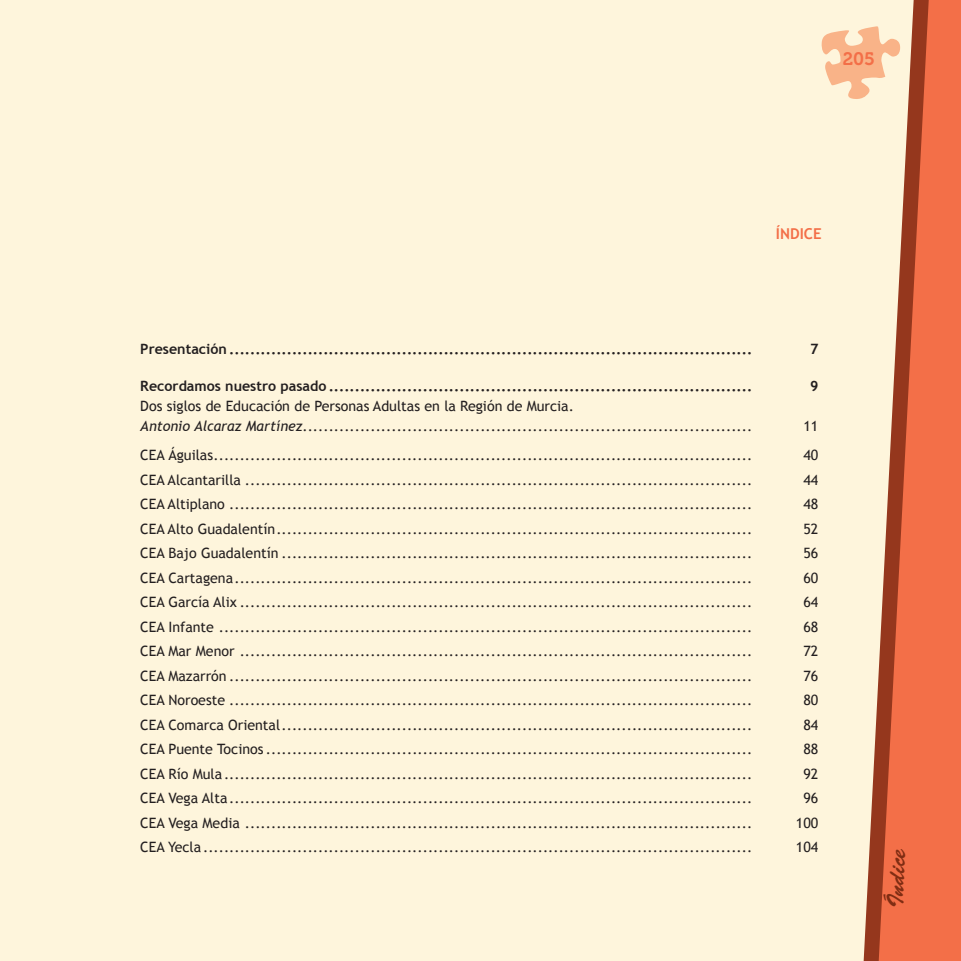
<style>
.page{position:relative;width:961px;height:961px;background:#fff}
.page>*{position:absolute;margin:0;border:0;box-sizing:border-box;transform-origin:0 0}
.FIRMA{font:24px "Brush Script";color:#802d13}
.t1{font:18px "Museo 700";color:#f36f48}
.LADILLO_1{font:700 15px "Trebuchet MS";color:#f36f48}
.CUERPO_TEXTO{font:14.25px "Trebuchet MS";color:#231f20}
.CUERPO_TEXTO-2{font:700 14.25px "Trebuchet MS";color:#231f20}
.INDICE{font:14.25px "Trebuchet MS";color:#231f20}
.s1{font-style:italic}
</style>
<div class="page">
<div style="left:0;top:0;width:13px;height:961px;background:#fef5dc"></div>
<div style="left:13px;top:0;width:948px;height:961px;background:#fef5dc"></div>
<svg style="left:864px;top:667px;width:15px;height:294px"></svg>
<svg style="left:879px;top:0;width:82px;height:961px;background:#e57754"></svg>
<svg style="left:821px;top:26px;width:79px;height:74px"></svg>
<p class="t1" style="left:843px;top:48px;width:34px">205</p>
<p class="LADILLO_1" style="left:776px;top:224px;width:47px">ÍNDICE</p>
<p class="CUERPO_TEXTO-2" style="left:140px;top:340px;width:613px">Presentación ....................................................................................................</p>
<p class="CUERPO_TEXTO-2" style="left:810px;top:340px;width:10px">7</p>
<p class="CUERPO_TEXTO-2" style="left:140px;top:377px;width:613px">Recordamos nuestro pasado .................................................................................</p>
<p class="CUERPO_TEXTO-2" style="left:810px;top:377px;width:10px">9</p>
<p class="CUERPO_TEXTO" style="left:140px;top:398px;width:435px">Dos siglos de Educación de Personas Adultas en la Región de Murcia.</p>
<p class="CUERPO_TEXTO" style="left:140px;top:418px;width:613px"><span class="s1">Antonio Alcaraz Martínez</span>......................................................................................</p>
<p class="CUERPO_TEXTO" style="left:803px;top:418px;width:16px">11</p>
<p class="CUERPO_TEXTO" style="left:140px;top:447px;width:613px">CEA Águilas.......................................................................................................</p>
<p class="CUERPO_TEXTO" style="left:803px;top:447px;width:16px">40</p>
<p class="CUERPO_TEXTO" style="left:140px;top:471px;width:613px">CEA Alcantarilla .................................................................................................</p>
<p class="CUERPO_TEXTO" style="left:803px;top:471px;width:16px">44</p>
<p class="CUERPO_TEXTO" style="left:140px;top:496px;width:613px">CEA Altiplano ....................................................................................................</p>
<p class="CUERPO_TEXTO" style="left:803px;top:496px;width:16px">48</p>
<p class="CUERPO_TEXTO" style="left:140px;top:520px;width:613px">CEA Alto Guadalentín...........................................................................................</p>
<p class="CUERPO_TEXTO" style="left:803px;top:520px;width:16px">52</p>
<p class="CUERPO_TEXTO" style="left:140px;top:545px;width:613px">CEA Bajo Guadalentín ..........................................................................................</p>
<p class="CUERPO_TEXTO" style="left:803px;top:545px;width:16px">56</p>
<p class="CUERPO_TEXTO" style="left:140px;top:569px;width:613px">CEA Cartagena...................................................................................................</p>
<p class="CUERPO_TEXTO" style="left:803px;top:569px;width:16px">60</p>
<p class="CUERPO_TEXTO" style="left:140px;top:594px;width:613px">CEA García Alix ..................................................................................................</p>
<p class="CUERPO_TEXTO" style="left:803px;top:594px;width:16px">64</p>
<p class="CUERPO_TEXTO" style="left:140px;top:618px;width:613px">CEA Infante ......................................................................................................</p>
<p class="CUERPO_TEXTO" style="left:803px;top:618px;width:16px">68</p>
<p class="CUERPO_TEXTO" style="left:140px;top:643px;width:613px">CEA Mar Menor ..................................................................................................</p>
<p class="CUERPO_TEXTO" style="left:803px;top:643px;width:16px">72</p>
<p class="CUERPO_TEXTO" style="left:140px;top:667px;width:613px">CEA Mazarrón ....................................................................................................</p>
<p class="CUERPO_TEXTO" style="left:803px;top:667px;width:16px">76</p>
<p class="CUERPO_TEXTO" style="left:140px;top:692px;width:613px">CEA Noroeste ....................................................................................................</p>
<p class="CUERPO_TEXTO" style="left:803px;top:692px;width:16px">80</p>
<p class="CUERPO_TEXTO" style="left:140px;top:716px;width:613px">CEA Comarca Oriental..........................................................................................</p>
<p class="CUERPO_TEXTO" style="left:803px;top:716px;width:16px">84</p>
<p class="CUERPO_TEXTO" style="left:140px;top:741px;width:613px">CEA Puente Tocinos .............................................................................................</p>
<p class="CUERPO_TEXTO" style="left:803px;top:741px;width:16px">88</p>
<p class="CUERPO_TEXTO" style="left:140px;top:765px;width:613px">CEA Río Mula.....................................................................................................</p>
<p class="CUERPO_TEXTO" style="left:803px;top:765px;width:16px">92</p>
<p class="CUERPO_TEXTO" style="left:140px;top:790px;width:613px">CEA Vega Alta....................................................................................................</p>
<p class="CUERPO_TEXTO" style="left:803px;top:790px;width:16px">96</p>
<p class="CUERPO_TEXTO" style="left:140px;top:814px;width:613px">CEA Vega Media .................................................................................................</p>
<p class="CUERPO_TEXTO" style="left:796px;top:814px;width:24px">100</p>
<p class="INDICE" style="left:140px;top:839px;width:613px">CEA Yecla.........................................................................................................</p>
<p class="INDICE" style="left:796px;top:839px;width:24px">104</p>
<p class="FIRMA" style="left:882px;top:907px;width:60px;rotate:-88deg">Índice</p>
</div>
